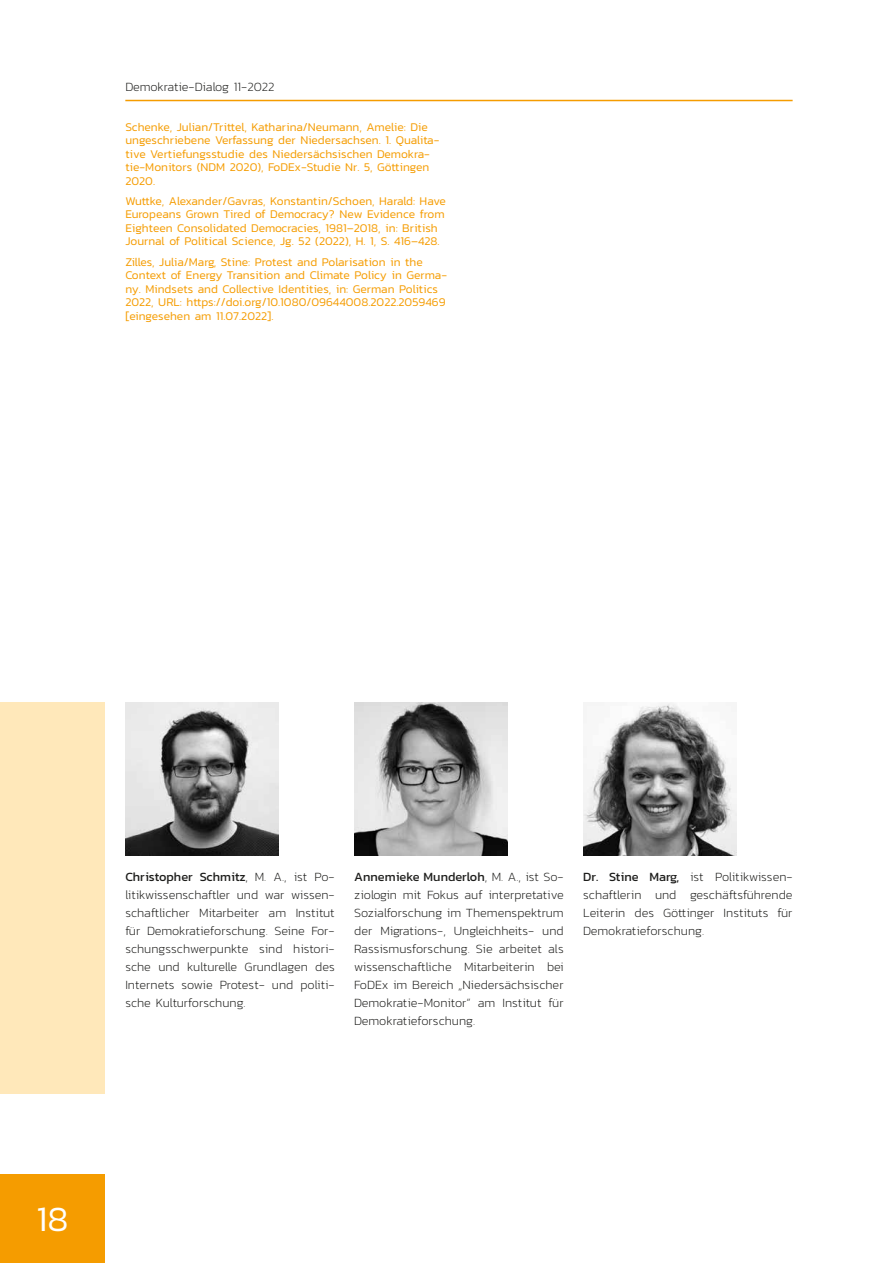
<style>
.page{position:relative;width:893px;height:1263px;background:#fff}
.page>*{position:absolute;margin:0;border:0;box-sizing:border-box;transform-origin:0 0}
.t1{font:300 36px "Kanit";color:#fff}
.t2{font:200 12.75px/18px "Kanit";color:#1d1d1b;text-align:justify}
.t3{font:300 12px/13.5px "Kanit";color:#f59c00}
.s1{font-weight:400}
</style>
<div class="page">
<div style="left:0;top:1175px;width:105px;height:88px;background:#f59c00"></div>
<hr style="left:125px;top:100px;width:668px;height:1px;background:#f59c00">
<img style="left:125px;top:702px;width:153px;height:153px">
<img style="left:354px;top:702px;width:153px;height:153px">
<img style="left:583px;top:702px;width:153px;height:153px">
<div style="left:0;top:702px;width:105px;height:391px;background:#ffe8ba"></div>
<p class="t2" style="left:125px;top:77px;width:151px">Demokratie-Dialog 11-2022</p>
<p class="t3" style="left:125px;top:120px;width:316px">Schenke, Julian/Trittel, Katharina/Neumann, Amelie: Die ungeschriebene Verfassung der Niedersachsen. 1. Qualita&shy;tive Vertiefungsstudie des Niedersächsischen Demokra&shy;tie-Monitors (NDM 2020), FoDEx-Studie Nr. 5, Göttingen 2020.</p>
<p class="t3" style="left:125px;top:194px;width:322px">Wuttke, Alexander/Gavras, Konstantin/Schoen, Harald: Have Europeans Grown Tired of Democracy? New Evidence from Eighteen Consolidated Democracies, 1981–2018, in: British Journal of Political Science, Jg. 52 (2022), H. 1, S. 416–428.</p>
<p class="t3" style="left:125px;top:255px;width:323px">Zilles, Julia/Marg, Stine: Protest and Polarisation in the Context of Energy Transition and Climate Policy in Germa&shy;ny. Mindsets and Collective Identities, in: German Politics 2022, URL: https://doi.org/10.1080/09644008.2022.2059469 [eingesehen am 11.07.2022].</p>
<p class="t2" style="left:125px;top:868px;width:211px"><span class="s1">Christopher Schmitz</span>, M. A., ist Po&shy;litikwissenschaftler und war wissen&shy;schaftlicher Mitarbeiter am Institut für Demokratieforschung. Seine For&shy;schungsschwerpunkte sind histori&shy;sche und kulturelle Grundlagen des Internets sowie Protest- und politi&shy;sche Kulturforschung.</p>
<p class="t2" style="left:354px;top:868px;width:211px"><span class="s1">Annemieke Munderloh</span>, M. A., ist So&shy;ziologin mit Fokus auf interpretative Sozialforschung im Themenspektrum der Migrations-, Ungleichheits- und Rassismusforschung. Sie arbeitet als wissenschaftliche Mitarbeiterin bei FoDEx im Bereich „Niedersächsischer Demokratie-Monitor“ am Institut für Demokratieforschung.</p>
<p class="t2" style="left:583px;top:868px;width:211px"><span class="s1">Dr. Stine Marg,</span> ist Politikwissen&shy;schaftlerin und geschäftsführende Leiterin des Göttinger Instituts für Demokratieforschung.</p>
<h1 class="t1" style="left:37px;top:1193px;width:33px">18</h1>
</div>
